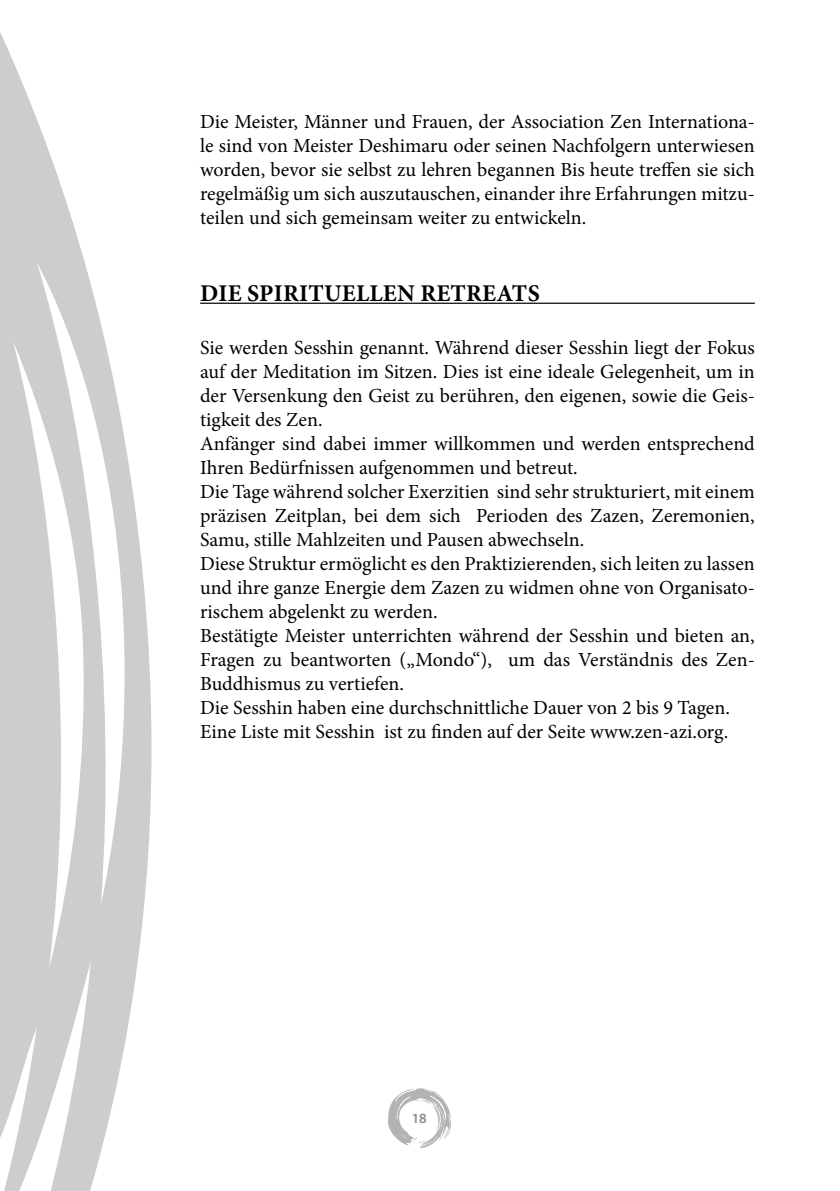
<style>
.page{position:relative;width:840px;height:1191px;background:#fff}
.page>*{position:absolute;margin:0;border:0;box-sizing:border-box;transform-origin:0 0}
.t1{font:700 24px "Minion Pro";letter-spacing:.005em;color:#000}
.t2{font:20px/24px "Minion Pro";color:#000;text-align:justify}
.t3{font:600 14px "Myriad Pro";color:#87888a}
</style>
<div class="page">
<svg style="left:0;top:32px;width:152px;height:1159px;fill:#cdcdcd"></svg>
<svg style="left:388px;top:1088px;width:63px;height:60px"></svg>
<hr style="left:200px;top:303px;width:554px;height:1px;background:#000">
<p class="t2" style="left:200px;top:110px;width:556px">Die Meister, Männer und Frauen, der Association Zen Internationa&shy;le sind von Meister Deshimaru oder seinen Nachfolgern unterwiesen worden, bevor sie selbst zu lehren begannen Bis heute treffen sie sich regelmäßig um sich auszutauschen, einander ihre Erfahrungen mitzu&shy;teilen und sich gemeinsam weiter zu entwickeln.</p>
<p class="t1" style="left:200px;top:276px;width:73px">DIE SPIRIT</p>
<p class="t1" style="left:324px;top:276px;width:34px">UELLEN</p>
<p class="t1" style="left:420px;top:276px;width:32px">RETREAT</p>
<p class="t1" style="left:527px;top:276px;width:14px">S</p>
<p class="t2" style="left:200px;top:335px;width:556px;text-align:left">Sie werden Sesshin genannt. Während dieser Sesshin liegt der Fokus auf der Meditation im Sitzen. Dies ist eine ideale Gelegenheit, um in der Versenkung den Geist zu berühren, den eigenen, sowie die Geis&shy;tigkeit des Zen.<br>Anfänger sind dabei immer willkommen und werden entsprechend Ihren Bedürfnissen aufgenommen und betreut.<br>Die Tage während solcher Exerzitien sind sehr strukturiert, mit einem präzisen Zeitplan, bei dem sich Perioden des Zazen, Zeremonien, Samu, stille Mahlzeiten und Pausen abwechseln.<br>Diese Struktur ermöglicht es den Praktizierenden, sich leiten zu lassen und ihre ganze Energie dem Zazen zu widmen ohne von Organisato&shy;rischem abgelenkt zu werden.<br>Bestätigte Meister unterrichten während der Sesshin und bieten an, Fragen zu beantworten („Mondo“), um das Verständnis des Zen-Buddhismus zu vertiefen.<br>Die Sesshin haben eine durchschnittliche Dauer von 2 bis 9 Tagen.<br>Eine Liste mit Sesshin ist zu finden auf der Seite www.zen-azi.org.</p>
<p class="t3" style="left:411px;top:1109px;width:17px">18</p>
</div>
